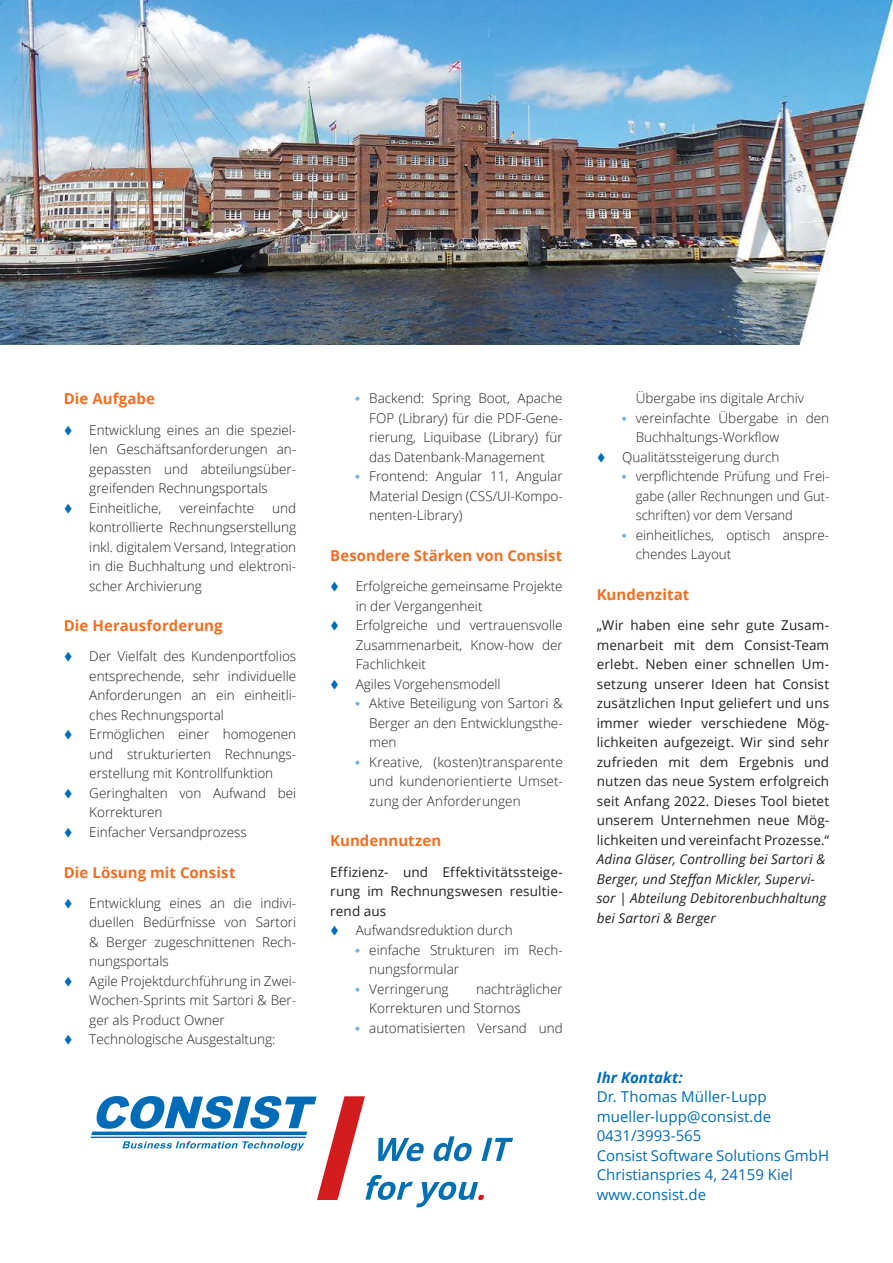
<style>
.page{position:relative;width:893px;height:1263px;background:#fff}
.page>*{position:absolute;margin:0;border:0;box-sizing:border-box;transform-origin:0 0}
.t1{font:15px/19.5px "Open Sans";color:#006cb7}
.t2{font:700 15px "Open Sans";letter-spacing:.005em;color:#f36e21}
.t3{font:italic 700 15px "Open Sans";letter-spacing:.005em;color:#006cb7}
.t4{font:300 13.5px/19.5px "Open Sans";color:#231f20}
.t5{font:13.5px/19.5px "Open Sans";letter-spacing:.01em;color:#231f20;text-align:justify}
.t6{font:italic 13.5px/19.5px "Open Sans";letter-spacing:.01em;color:#231f20}
.t7{font:300 13.5px "Open Sans";color:#231f20;scale:.96 1}
</style>
<div class="page">
<img style="left:0;top:0;width:893px;height:344px">
<svg style="left:91px;top:1096px;width:422px;height:111px"></svg>
<p class="t2" style="left:64px;top:388px;width:93px">Die Aufgabe</p>
<p class="t4" style="left:89px;top:419px;width:208px">Entwicklung eines an die speziel&shy;len Geschäftsanforderungen an&shy;gepassten und abteilungsüber&shy;greifenden Rechnungsportals<br>Einheitliche,</p>
<p class="t4" style="left:179px;top:497px;width:76px">vereinfachte</p>
<p class="t4" style="left:89px;top:497px;width:208px;text-align:justify;text-indent:183px">und kontrollierte Rechnungserstellung inkl. digitalem Versand, Integration in die Buchhaltung und elektroni&shy;scher Archivierung</p>
<p class="t2" style="left:64px;top:615px;width:160px">Die Herausforderung</p>
<p class="t4" style="left:89px;top:646px;width:208px">Der Vielfalt des Kundenportfolios entsprechende, sehr individuelle<br>Anforderungen an ein einheitli&shy;ches Rechnungsportal<br>Ermöglichen einer homogenen und strukturierten Rechnungs&shy;erstellung mit Kontrollfunktion<br>Geringhalten von Aufwand bei<br>Korrekturen<br>Einfacher Versandprozess</p>
<p class="t2" style="left:64px;top:862px;width:173px">Die Lösung mit Consist</p>
<p class="t4" style="left:89px;top:893px;width:208px">Entwicklung eines an die indivi&shy;duellen Bedürfnisse von Sartori &amp; Berger zugeschnittenen Rech&shy;nungsportals<br>Agile Projektdurchführung in Zwei-<br>Wochen-Sprints mit Sartori &amp; Ber&shy;ger als Product Owner<br>Technologische Ausgestaltung:</p>
<p class="t4" style="left:369px;top:388px;width:195px">Backend: Spring Boot, Apache<br>FOP (Library) für die PDF-Gene&shy;rierung, Liquibase (Library) für das Datenbank-Management<br>Frontend: Angular 11, Angular<br>Material Design (CSS/UI-Kompo&shy;nenten-Library)</p>
<p class="t2" style="left:330px;top:545px;width:234px">Besondere Stärken von Consist</p>
<p class="t4" style="left:356px;top:576px;width:208px">Erfolgreiche gemeinsame Projekte in der Vergangenheit<br>Erfolgreiche und vertrauensvolle<br>Zusammenarbeit, Know-how der<br>Fachlichkeit<br>Agiles Vorgehensmodell</p>
<p class="t4" style="left:369px;top:693px;width:195px">Aktive Beteiligung von Sartori &amp;<br>Berger an den Entwicklungsthe&shy;men<br>Kreative, (kosten)transparente und kundenorientierte Umset&shy;zung der Anforderungen</p>
<p class="t2" style="left:330px;top:830px;width:113px">Kundennutzen</p>
<p class="t5" style="left:330px;top:861px;width:234px">Effizienz- und Effektivitätssteige&shy;rung im Rechnungswesen resultie&shy;rend aus</p>
<p class="t4" style="left:369px;top:920px;width:195px;text-indent:-13px">Aufwandsreduktion durch einfache Strukturen im Rech&shy;nungsformular<br>Verringerung</p>
<p class="t4" style="left:369px;top:978px;width:195px;text-indent:107px">nachträglicher<br>Korrekturen und Stornos automatisierten Versand und</p>
<p class="t4" style="left:636px;top:388px;width:170px">Übergabe ins digitale Archiv</p>
<p class="t4" style="left:636px;top:408px;width:195px">vereinfachte Übergabe in den</p>
<p class="t4" style="left:636px;top:427px;width:145px">Buchhaltungs-Workflow</p>
<p class="t4" style="left:622px;top:447px;width:159px">Qualitätssteigerung durch</p>
<p class="t7" style="left:636px;top:467px;width:203px">verpflichtende Prüfung und Frei-</p>
<p class="t7" style="left:636px;top:487px;width:203px">gabe (aller Rechnungen und Gut-</p>
<p class="t7" style="left:636px;top:506px;width:165px">schriften) vor dem Versand</p>
<p class="t4" style="left:636px;top:525px;width:195px">einheitliches, optisch anspre-</p>
<p class="t4" style="left:636px;top:544px;width:97px">chendes Layout</p>
<p class="t2" style="left:597px;top:584px;width:94px">Kundenzitat</p>
<p class="t5" style="left:597px;top:615px;width:234px">„Wir haben eine sehr gute Zusam&shy;menarbeit mit dem Consist-Team erlebt. Neben einer schnellen Um&shy;setzung unserer Ideen hat Consist zusätzlichen Input geliefert und uns immer wieder verschiedene Mög&shy;lichkeiten aufgezeigt. Wir sind sehr zufrieden mit dem Ergebnis und nutzen das neue System erfolgreich seit Anfang 2022. Dieses Tool bietet unserem Unternehmen neue Mög&shy;lichkeiten und vereinfacht Prozesse.“</p>
<p class="t6" style="left:597px;top:849px;width:231px">Adina Gläser, Controlling bei Sartori &amp; Berger, und Steffan Mickler, Supervi&shy;sor | Abteilung Debitorenbuchhaltung bei Sartori &amp; Berger</p>
<p class="t3" style="left:597px;top:1067px;width:88px">Ihr Kontakt:</p>
<p class="t1" style="left:597px;top:1086px;width:234px">Dr. Thomas Müller-Lupp mueller-lupp@consist.de<br>0431/3993-565<br>Consist Software Solutions GmbH<br>Christianspries 4, 24159 Kiel www.consist.de</p>
</div>
